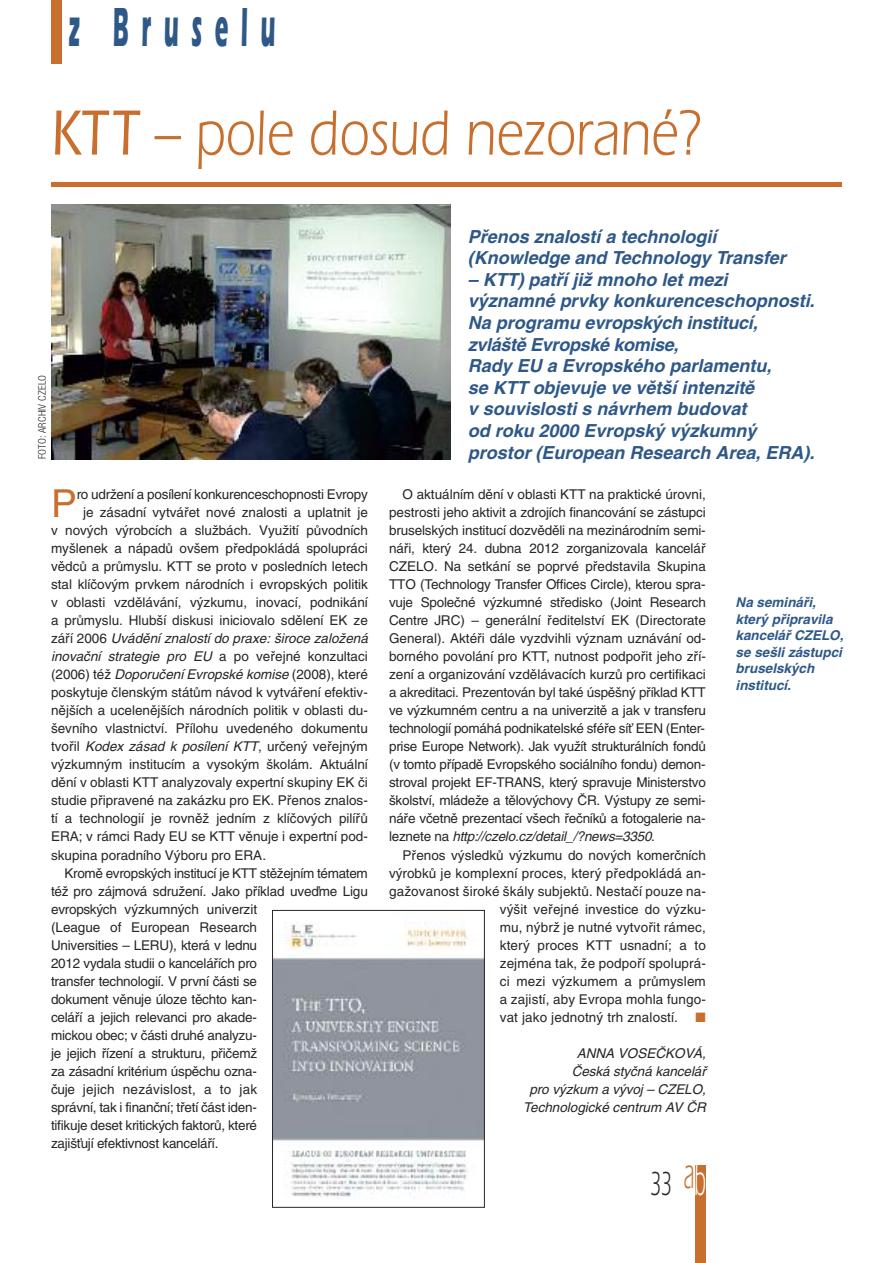
<style>
.page{position:relative;width:893px;height:1263px;background:#fff}
.page>*{position:absolute;margin:0;border:0;box-sizing:border-box;transform-origin:0 0}
.t1{font:66px "Itc Eras CE";color:#c86f2d;scale:.8 1}
.t2{font:700 57px "Itc Eras CE";letter-spacing:.545em;color:#2e5888;scale:.4 1}
.t3{font:38.55px "Helvetica CE";color:#c86f2d}
.t4{font:34.5px "Itc Eras CE";color:#272627;scale:.55 1}
.t5{font:italic 700 18px/21.6px "Helvetica CE";color:#2e5888}
.t6{font:13.5px/18px "Helvetica CE";color:#272627;text-align:justify}
.t7{font:italic 13.5px/18px "Helvetica CE";color:#272627;text-align:right}
.t8{font:13.5px "Helvetica CE";letter-spacing:-.02em;color:#272627}
.t9{font:italic 700 13.5px/16.5px "Helvetica CE";color:#2e5888}
.t10{font:13.5px "Helvetica CE";letter-spacing:-.025em;color:#272627}
.t11{font:13.5px "Zapf Dingbats ITC";color:#c86f2d}
.t12{font:300 condensed 10.5px "Helvetica NCE";letter-spacing:.02em;color:#272627}
.s1{font-weight:500}
.s2{font-style:normal}
.s3{font-style:italic}
.s4{font-size:45px;color:#fff}
</style>
<div class="page">
<div style="left:51px;top:0;width:11px;height:64px;background:#c86f2d"></div>
<div style="left:695px;top:1165px;width:11px;height:98px;background:#c86f2d"></div>
<hr style="left:51px;top:183px;width:791px;height:4px;background:#c86f2d">
<img style="left:51px;top:204px;width:400px;height:255px">
<img style="left:274px;top:922px;width:209px;height:277px">
<div style="left:272px;top:910px;width:213px;height:298px;border:1px solid #272627"></div>
<h2 class="t2" style="left:68px;top:7px;width:520px">z Bruselu</h2>
<h1 class="t1" style="left:51px;top:111px;width:815px"><span class="s1">KTT</span> – pole dosud nezorané?</h1>
<p class="t12" style="left:36px;top:459px;width:86px;rotate:-90deg">FOTO: ARCHIV CZELO</p>
<h3 class="t5" style="left:468px;top:227px;width:320px">Přenos znalostí a technologií (Knowledge and Technology Transfer</h3>
<p class="t5" style="left:468px;top:270px;width:348px">– KTT) patří již mnoho let mezi významné prvky konkurenceschopnosti.<br>Na programu evropských institucí, zvláště Evropské komise,<br>Rady EU a Evropského parlamentu,<br>se KTT objevuje ve větší intenzitě<br>v souvislosti s návrhem budovat<br>od roku 2000 Evropský výzkumný</p>
<h3 class="t5" style="left:468px;top:443px;width:348px">prostor (European Research Area, ERA).</h3>
<h3 class="t3" style="left:51px;top:490px;width:27px">P</h3>
<p class="t8" style="left:77px;top:490px;width:293px">ro udržení a posílení konkurenceschopnosti Evropy</p>
<p class="t6" style="left:83px;top:505px;width:286px">je zásadní vytvářet nové znalosti a uplatnit je</p>
<p class="t6" style="left:51px;top:523px;width:318px">v nových výrobcích a službách. Využití původních</p>
<p class="t6" style="left:51px;top:541px;width:318px">myšlenek a nápadů ovšem předpokládá spolupráci</p>
<p class="t6" style="left:51px;top:559px;width:318px">vědců a průmyslu. KTT se proto v posledních letech</p>
<p class="t6" style="left:51px;top:577px;width:318px">stal klíčovým prvkem národních i evropských politik</p>
<p class="t6" style="left:51px;top:595px;width:318px">v oblasti vzdělávání, výzkumu, inovací, podnikání</p>
<p class="t6" style="left:51px;top:613px;width:318px">a průmyslu. Hlubší diskusi iniciovalo sdělení EK ze</p>
<p class="t7" style="left:51px;top:631px;width:318px"><span class="s2">září 2006</span> Uvádění znalostí do praxe: široce založená</p>
<p class="t7" style="left:51px;top:649px;width:318px">inovační strategie pro EU <span class="s2">a po veřejné konzultaci</span></p>
<p class="t7" style="left:51px;top:667px;width:318px"><span class="s2">(2006) též</span> Doporučení Evropské komise <span class="s2">(2008), které</span></p>
<p class="t6" style="left:51px;top:685px;width:318px">poskytuje členským státům návod k vytváření efektiv-</p>
<p class="t6" style="left:51px;top:703px;width:318px">nějších a ucelenějších národních politik v oblasti du-</p>
<p class="t6" style="left:51px;top:721px;width:318px">ševního vlastnictví. Přílohu uvedeného dokumentu</p>
<p class="t7" style="left:51px;top:739px;width:318px"><span class="s2">tvořil</span> Kodex zásad k posílení KTT<span class="s2">, určený veřejným</span></p>
<p class="t6" style="left:51px;top:757px;width:318px">výzkumným institucím a vysokým školám. Aktuální</p>
<p class="t6" style="left:51px;top:775px;width:318px">dění v oblasti KTT analyzovaly expertní skupiny EK či</p>
<p class="t6" style="left:51px;top:793px;width:318px">studie připravené na zakázku pro EK. Přenos znalos-</p>
<p class="t6" style="left:51px;top:811px;width:318px">tí a technologií je rovněž jedním z klíčových pilířů</p>
<p class="t6" style="left:51px;top:829px;width:318px">ERA; v rámci Rady EU se KTT věnuje i expertní pod-</p>
<p class="t6" style="left:51px;top:847px;width:217px">skupina poradního Výboru pro ERA.</p>
<p class="t10" style="left:65px;top:868px;width:305px">Kromě evropských institucí je KTT stěžejním tématem</p>
<p class="t6" style="left:51px;top:883px;width:318px">též pro zájmová sdružení. Jako příklad uveďme Ligu</p>
<p class="t6" style="left:51px;top:901px;width:208px">evropských výzkumných univerzit</p>
<p class="t6" style="left:51px;top:919px;width:208px">(League of European Research</p>
<p class="t6" style="left:51px;top:937px;width:208px">Universities – LERU), která v lednu</p>
<p class="t6" style="left:51px;top:955px;width:208px">2012 vydala studii o kancelářích pro</p>
<p class="t8" style="left:51px;top:976px;width:208px">transfer technologií. V první části se</p>
<p class="t8" style="left:51px;top:994px;width:207px">dokument věnuje úloze těchto kan-</p>
<p class="t6" style="left:51px;top:1009px;width:207px">celáří a jejich relevanci pro akade-</p>
<p class="t8" style="left:51px;top:1030px;width:207px">mickou obec; v části druhé analyzu-</p>
<p class="t6" style="left:51px;top:1045px;width:208px">je jejich řízení a strukturu, přičemž</p>
<p class="t8" style="left:51px;top:1066px;width:207px">za zásadní kritérium úspěchu ozna-</p>
<p class="t6" style="left:51px;top:1081px;width:208px">čuje jejich nezávislost, a to jak</p>
<p class="t8" style="left:51px;top:1102px;width:207px">správní, tak i finanční; třetí část iden-</p>
<p class="t6" style="left:51px;top:1117px;width:208px">tifikuje deset kritických faktorů, které</p>
<p class="t6" style="left:51px;top:1135px;width:169px">zajišťují efektivnost kanceláří.</p>
<p class="t6" style="left:389px;top:487px;width:318px;text-indent:13px">O aktuálním dění v oblasti KTT na praktické úrovni, pestrosti jeho aktivit a zdrojích financování se zástupci bruselských institucí dozvěděli na mezinárodním semi&shy;náři, který 24. dubna 2012 zorganizovala kancelář CZELO. Na setkání se poprvé představila Skupina TTO (Technology Transfer Offices Circle), kterou spra&shy;vuje Společné výzkumné středisko (Joint Research Centre JRC) – generální ředitelství EK (Directorate General). Aktéři dále vyzdvihli význam uznávání od&shy;borného povolání pro KTT, nutnost podpořit jeho zří&shy;zení a organizování vzdělávacích kurzů pro certifikaci a akreditaci. Prezentován byl také úspěšný příklad KTT ve výzkumném centru a na univerzitě a jak v transferu technologií pomáhá podnikatelské sféře síť EEN (Enter&shy;prise Europe Network). Jak využít strukturálních fondů (v tomto případě Evropského sociálního fondu) demon&shy;stroval projekt EF-TRANS, který spravuje Ministerstvo školství, mládeže a tělovýchovy ČR. Výstupy ze semi&shy;náře včetně prezentací všech řečníků a fotogalerie na&shy;leznete na <span class="s3">http://czelo.cz/detail_/?news=3350</span>.</p>
<p class="t6" style="left:403px;top:847px;width:305px">Přenos výsledků výzkumu do nových komerčních</p>
<p class="t6" style="left:389px;top:865px;width:318px">výrobků je komplexní proces, který předpokládá an-</p>
<p class="t6" style="left:389px;top:883px;width:318px">gažovanost široké škály subjektů. Nestačí pouze na-</p>
<p class="t6" style="left:500px;top:901px;width:208px">výšit veřejné investice do výzku-</p>
<p class="t6" style="left:500px;top:919px;width:208px">mu, nýbrž je nutné vytvořit rámec,</p>
<p class="t6" style="left:500px;top:937px;width:208px">který proces KTT usnadní; a to</p>
<p class="t6" style="left:500px;top:955px;width:208px">zejména tak, že podpoří spoluprá-</p>
<p class="t6" style="left:500px;top:973px;width:208px">ci mezi výzkumem a průmyslem</p>
<p class="t6" style="left:500px;top:991px;width:208px">a zajistí, aby Evropa mohla fungo-</p>
<p class="t6" style="left:500px;top:1009px;width:180px">vat jako jednotný trh znalostí.</p>
<p class="t11" style="left:696px;top:1009px;width:12px">■</p>
<p class="t7" style="left:523px;top:1045px;width:184px">ANNA VOSEČKOVÁ,<br>Česká styčná kancelář<br>pro výzkum a vývoj – CZELO,<br>Technologické centrum AV ČR</p>
<h3 class="t4" style="left:651px;top:1172px;width:102px">33 <sup>a</sup><span class="s4">b</span></h3>
<p class="t9" style="left:736px;top:595px;width:109px">Na semináři, který připravila kancelář CZELO, se sešli zástupci bruselských institucí.</p>
</div>
